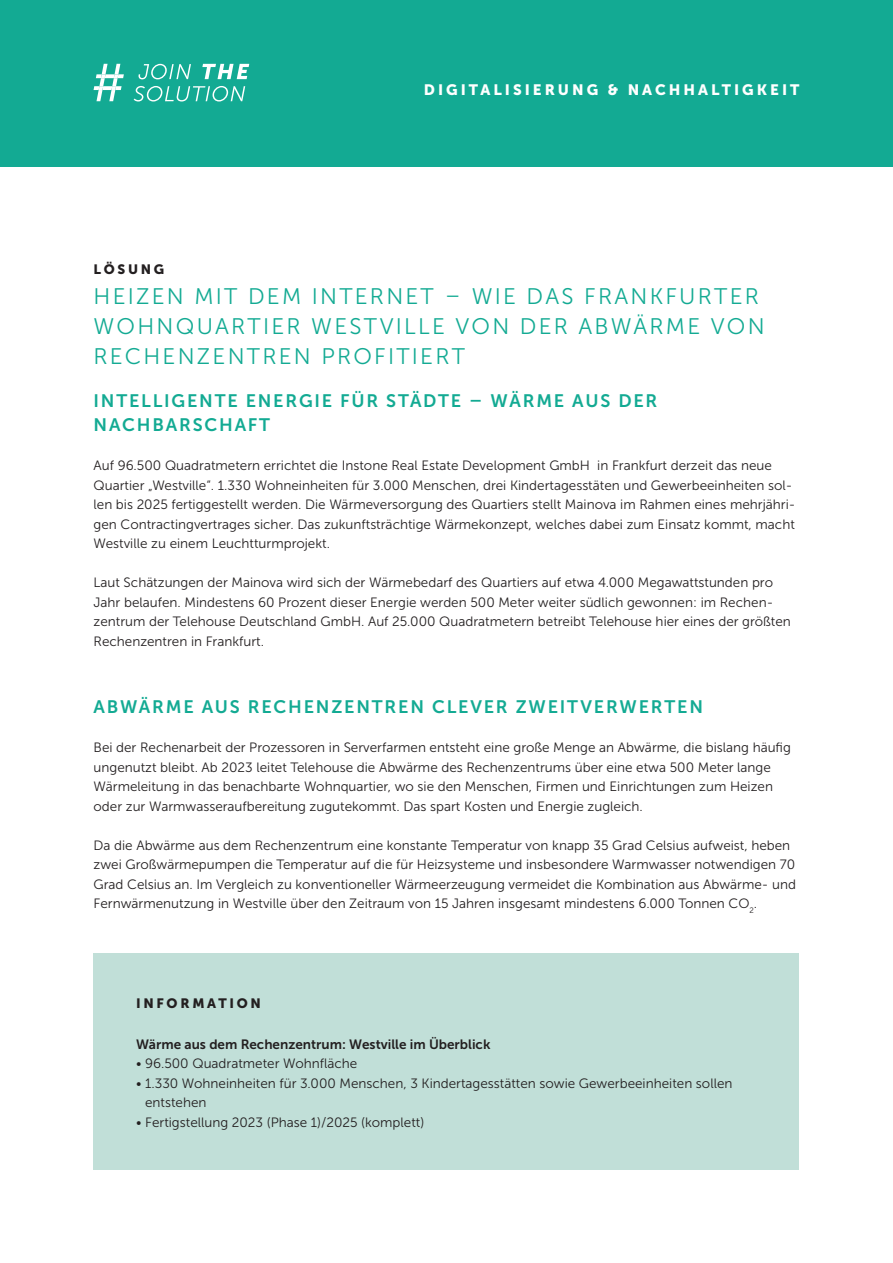
<style>
.page{position:relative;width:893px;height:1263px;background:#fff}
.page>*{position:absolute;margin:0;border:0;box-sizing:border-box;transform-origin:0 0}
.t1{font:22.5px/30px "Museo Sans 300";letter-spacing:.1em;color:#13aa93}
.t2{font:18px/24px "Museo Sans 700";letter-spacing:.1em;color:#13aa93}
.t3{font:15px "Museo Sans 900";letter-spacing:.2em;color:#fff}
.t4{font:13.5px/19.5px "Museo Sans 300";color:#231f20}
.t5{font:13.5px "Museo Sans 700";color:#231f20}
.t6{font:13.5px "Museo Sans 900";letter-spacing:.2em;color:#231f20}
</style>
<div class="page">
<div style="left:0;top:0;width:893px;height:166px;background:#13aa93"></div>
<svg style="left:139px;top:64px;width:52px;height:15px"></svg>
<svg style="left:202px;top:64px;width:47px;height:15px"></svg>
<svg style="left:134px;top:86px;width:111px;height:16px"></svg>
<svg style="left:94px;top:64px;width:30px;height:37px"></svg>
<div style="left:94px;top:953px;width:705px;height:216px;background:#c1dfd8"></div>
<p class="t3" style="left:424px;top:81px;width:377px">DIGITALISIERUNG &amp; NACHHALTIGKEIT</p>
<p class="t6" style="left:94px;top:261px;width:72px">LÖSUNG</p>
<h1 class="t1" style="left:94px;top:281px;width:673px">HEIZEN MIT DEM INTERNET – WIE DAS FRANKFURTER<br>WOHNQUARTIER WESTVILLE VON DER ABWÄRME VON<br>RECHENZENTREN PROFITIERT</h1>
<h2 class="t2" style="left:94px;top:389px;width:565px">INTELLIGENTE ENERGIE FÜR STÄDTE – WÄRME AUS DER<br>NACHBARSCHAFT</h2>
<p class="t4" style="left:94px;top:456px;width:703px">Auf 96.500 Quadratmetern errichtet die Instone Real Estate Development GmbH in Frankfurt derzeit das neue Quartier „Westville“. 1.330 Wohneinheiten für 3.000 Menschen, drei Kindertagesstäten und Gewerbeeinheiten sol&shy;len bis 2025 fertiggestellt werden. Die Wärmeversorgung des Quartiers stellt Mainova im Rahmen eines mehrjähri&shy;gen Contractingvertrages sicher. Das zukunftsträchtige Wärmekonzept, welches dabei zum Einsatz kommt, macht Westville zu einem Leuchtturmprojekt.</p>
<p class="t4" style="left:94px;top:573px;width:699px">Laut Schätzungen der Mainova wird sich der Wärmebedarf des Quartiers auf etwa 4.000 Megawattstunden pro Jahr belaufen. Mindestens 60 Prozent dieser Energie werden 500 Meter weiter südlich gewonnen: im Rechen&shy;zentrum der Telehouse Deutschland GmbH. Auf 25.000 Quadratmetern betreibt Telehouse hier eines der größten Rechenzentren in Frankfurt.</p>
<h2 class="t2" style="left:94px;top:695px;width:611px">ABWÄRME AUS RECHENZENTREN CLEVER ZWEITVERWERTEN</h2>
<p class="t4" style="left:94px;top:738px;width:699px">Bei der Rechenarbeit der Prozessoren in Serverfarmen entsteht eine große Menge an Abwärme, die bislang häufig ungenutzt bleibt. Ab 2023 leitet Telehouse die Abwärme des Rechenzentrums über eine etwa 500 Meter lange Wärmeleitung in das benachbarte Wohnquartier, wo sie den Menschen, Firmen und Einrichtungen zum Heizen oder zur Warmwasseraufbereitung zugutekommt. Das spart Kosten und Energie zugleich.</p>
<p class="t4" style="left:94px;top:836px;width:704px">Da die Abwärme aus dem Rechenzentrum eine konstante Temperatur von knapp 35 Grad Celsius aufweist, heben zwei Großwärmepumpen die Temperatur auf die für Heizsysteme und insbesondere Warmwasser notwendigen 70<br>Grad Celsius an. Im Vergleich zu konventioneller Wärmeerzeugung vermeidet die Kombination aus Abwärme- und Fernwärmenutzung in Westville über den Zeitraum von 15 Jahren insgesamt mindestens 6.000 Tonnen CO<sub>2</sub>.</p>
<p class="t6" style="left:136px;top:995px;width:126px">INFORMATION</p>
<p class="t5" style="left:136px;top:1037px;width:356px">Wärme aus dem Rechenzentrum: Westville im Überblick</p>
<p class="t4" style="left:136px;top:1054px;width:223px">• 96.500 Quadratmeter Wohnfläche</p>
<p class="t4" style="left:145px;top:1073px;width:589px;text-indent:-9px">• 1.330 Wohneinheiten für 3.000 Menschen, 3 Kindertagesstätten sowie Gewerbeeinheiten sollen entstehen</p>
<p class="t4" style="left:136px;top:1112px;width:290px">• Fertigstellung 2023 (Phase 1)/2025 (komplett)</p>
</div>
